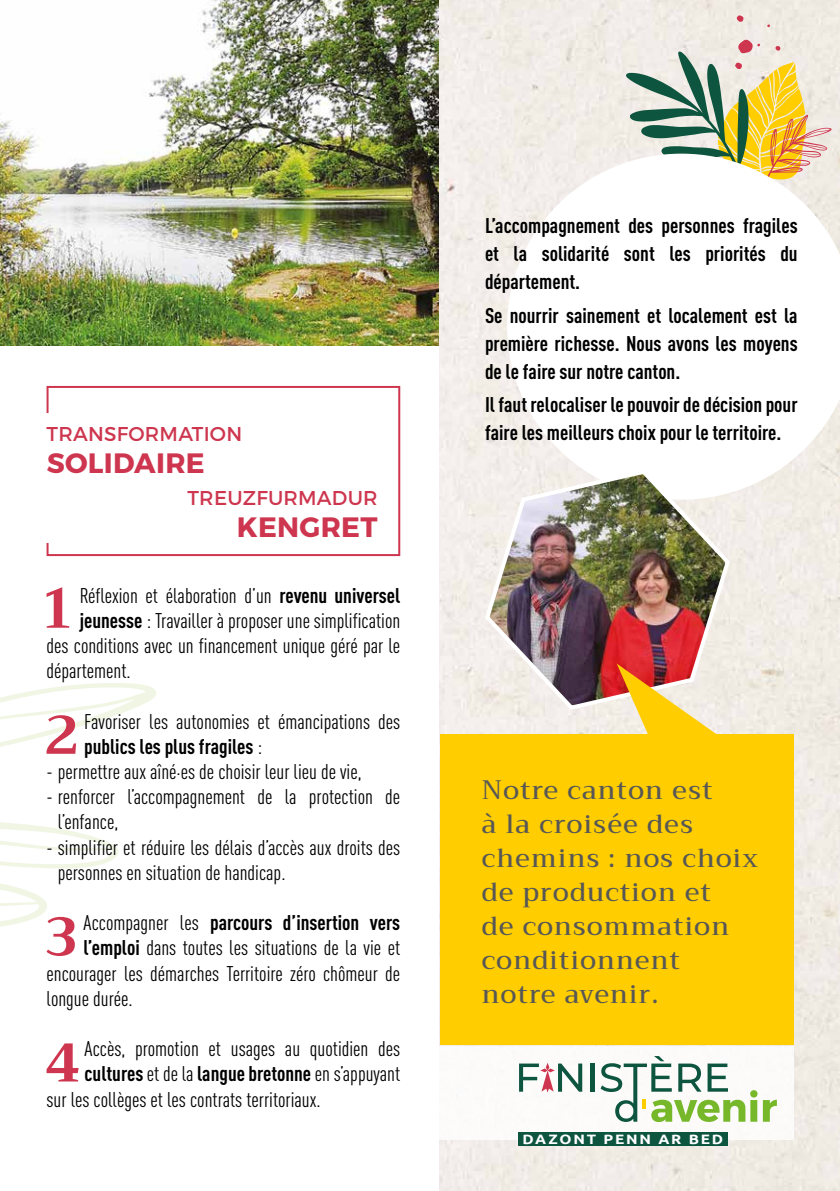
<style>
.page{position:relative;width:840px;height:1191px;background:#fff}
.page>*{position:absolute;margin:0;border:0;box-sizing:border-box;transform-origin:0 0}
.t1{font:700 54.2px "Trirong";color:#ce364f}
.t2{font:700 28px "Montserrat";letter-spacing:.01em;color:#ce364f}
.t3{font:500 26px/34px "Trirong";letter-spacing:.05em;color:#575756}
.t4{font:condensed 21px/25.2px "DIN Pro";color:#000}
.t5{font:700 condensed 21px/28px "DIN Pro";color:#000;text-align:justify}
.t6{font:20px "Montserrat";letter-spacing:.01em;color:#ce364f}
.t7{font:700 13.6px "Ubuntu";letter-spacing:.115em;color:#fff;scale:1.13 1}
.s1{font-weight:700}
.s2{font-weight:400}
</style>
<div class="page">
<svg style="left:0;top:683px;width:156px;height:244px"></svg>
<img style="left:0;top:0;width:439px;height:346px">
<img style="left:439px;top:0;width:400px;height:1191px">
<div style="left:46px;top:386px;width:354px;height:170px;border:2px solid #ce364f"></div>
<div style="left:39px;top:413px;width:15px;height:130px;background:#fff"></div>
<svg style="left:736px;top:15px;width:7px;height:7px"></svg>
<svg style="left:625px;top:39px;width:206px;height:115px;background:#c7c59c"></svg>
<svg style="left:507px;top:154px;width:332px;height:345px"></svg>
<div style="left:439px;top:734px;width:354px;height:311px;background:#ffcd00"></div>
<img style="left:482px;top:466px;width:249px;height:246px">
<svg style="left:616px;top:663px;width:112px;height:71px;background:#ecbe7e"></svg>
<div style="left:436px;top:1045px;width:357px;height:94px;background:#fff"></div>
<div style="left:518px;top:1132px;width:209px;height:14px;background:#0e5540"></div>
<hr style="left:590px;top:1063px;width:4px;height:28px;background:#0e5540">
<svg style="left:519px;top:1063px;width:63px;height:29px"></svg>
<svg style="left:600px;top:1056px;width:176px;height:66px"></svg>
<p class="t6" style="left:47px;top:422px;width:197px">TRANSFORMATION</p>
<h2 class="t2" style="left:47px;top:446px;width:159px">SOLIDAIRE</h2>
<p class="t6" style="left:187px;top:486px;width:191px">TREUZFURMADUR</p>
<h2 class="t2" style="left:237px;top:510px;width:142px">KENGRET</h2>
<h1 class="t1" style="left:40px;top:564px;width:36px">1</h1>
<p class="t4" style="left:80px;top:581px;width:322px">Réflexion et élaboration d’un <span class="s1">revenu universel</span></p>
<p class="t4" style="left:80px;top:606px;width:322px"><span class="s1">jeunesse</span> : Travailler à proposer une simplification</p>
<p class="t4" style="left:46px;top:631px;width:355px">des conditions avec un financement unique géré par le</p>
<p class="t4" style="left:46px;top:656px;width:86px">département.</p>
<h1 class="t1" style="left:45px;top:690px;width:36px">2</h1>
<p class="t4" style="left:84px;top:707px;width:317px">Favoriser les autonomies et émancipations des <span class="s1">publics les plus fragiles</span> :</p>
<p class="t4" style="left:47px;top:757px;width:316px">- permettre aux aîné.es de choisir leur lieu de vie,</p>
<p class="t4" style="left:58px;top:782px;width:344px;text-indent:-11px">- renforcer l’accompagnement de la protection de l’enfance,</p>
<p class="t4" style="left:58px;top:833px;width:344px;text-indent:-11px">- simplifier et réduire les délais d’accès aux droits des personnes en situation de handicap.</p>
<h1 class="t1" style="left:44px;top:892px;width:36px">3</h1>
<p class="t5" style="left:83px;top:907px;width:318px"><span class="s2">Accompagner les</span> parcours d’insertion vers</p>
<p class="t4" style="left:83px;top:934px;width:318px"><span class="s1">l’emploi</span> dans toutes les situations de la vie et</p>
<p class="t4" style="left:46px;top:959px;width:355px">encourager les démarches Territoire zéro chômeur de</p>
<p class="t4" style="left:46px;top:984px;width:87px">longue durée.</p>
<h1 class="t1" style="left:45px;top:1018px;width:36px">4</h1>
<p class="t4" style="left:84px;top:1034px;width:317px">Accès, promotion et usages au quotidien des</p>
<p class="t5" style="left:84px;top:1058px;width:317px">cultures <span class="s2">et de la</span> langue bretonne <span class="s2">en s’appuyant</span></p>
<p class="t4" style="left:47px;top:1085px;width:275px">sur les collèges et les contrats territoriaux.</p>
<p class="t5" style="left:484px;top:210px;width:314px">L’accompagnement des personnes fragiles et la solidarité sont les priorités du département.</p>
<p class="t5" style="left:484px;top:299px;width:314px">Se nourrir sainement et localement est la première richesse. Nous avons les moyens de le faire sur notre canton.</p>
<p class="t5" style="left:484px;top:389px;width:314px">Il faut relocaliser le pouvoir de décision pour faire les meilleurs choix pour le territoire.</p>
<p class="t3" style="left:481px;top:773px;width:277px">Notre canton est<br>à la croisée des chemins : nos choix de production et<br>de consommation conditionnent notre avenir.</p>
<p class="t7" style="left:522px;top:1131px;width:179px">DAZONT PENN AR BED</p>
</div>
